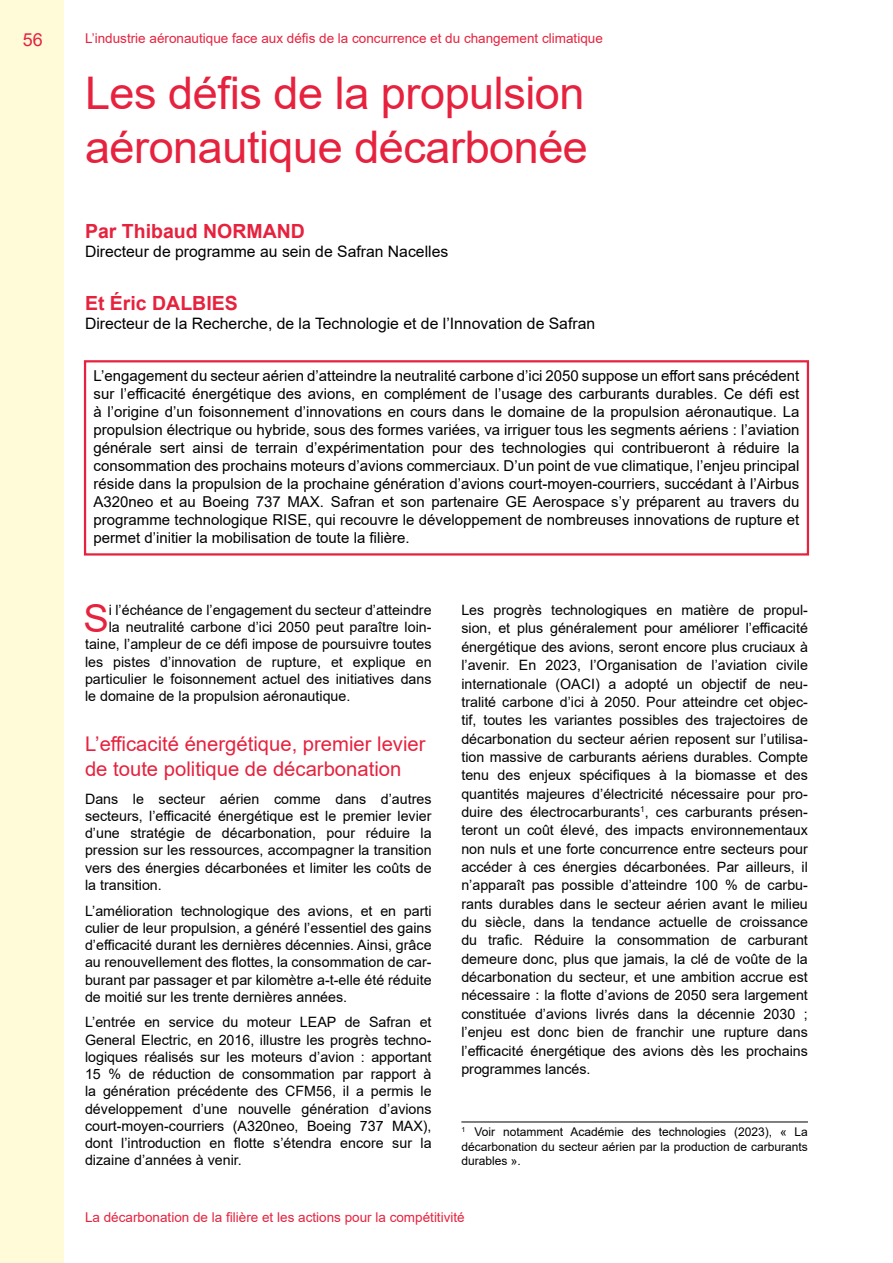
<style>
.page{position:relative;width:893px;height:1263px;background:#fff}
.page>*{position:absolute;margin:0;border:0;box-sizing:border-box;transform-origin:0 0}
.t1{font:45px/54px "Arial";letter-spacing:-.01em;color:#e6223e}
.t2{font:38.1px "Arial";color:#e6223e}
.t3{font:20.25px/24.5px "Arial";color:#e6223e}
.t4{font:700 19.5px "Arial";color:#e6223e}
.t5{font:18px "Arial";color:#e6223e}
.t6{font:15.75px "Arial";color:#000}
.t7{font:15px/18px "Arial";color:#000;text-align:justify}
.t8{font:14.25px/18.3px "Arial";color:#000;text-align:justify}
.t9{font:13.5px "Arial";color:#e6223e}
.t10{font:12px/14.4px "Arial";color:#000;text-align:justify}
</style>
<div class="page">
<div style="left:0;top:0;width:64px;height:1263px;background:#fffad8"></div>
<div style="left:84px;top:360px;width:725px;height:195px;border:2px solid #e6223e"></div>
<hr style="left:461px;top:1122px;width:347px;height:1px;background:#000">
<p class="t5" style="left:23px;top:27px;width:22px">56</p>
<p class="t9" style="left:85px;top:29px;width:519px">L’industrie aéronautique face aux défis de la concurrence et du changement climatique</p>
<p class="t1" style="left:85px;top:66px;width:504px">Les défis de la propulsion aéronautique décarbonée</p>
<p class="t4" style="left:85px;top:217px;width:221px">Par Thibaud NORMAND</p>
<p class="t6" style="left:85px;top:240px;width:365px">Directeur de programme au sein de Safran Nacelles</p>
<p class="t4" style="left:85px;top:289px;width:154px">Et Éric DALBIES</p>
<p class="t6" style="left:85px;top:312px;width:512px">Directeur de la Recherche, de la Technologie et de l’Innovation de Safran</p>
<p class="t7" style="left:94px;top:366px;width:707px">L’engagement du secteur aérien d’atteindre la neutralité carbone d’ici 2050 suppose un effort sans précédent sur l’efficacité énergétique des avions, en complément de l’usage des carburants durables. Ce défi est à l’origine d’un foisonnement d’innovations en cours dans le domaine de la propulsion aéronautique. La propulsion électrique ou hybride, sous des formes variées, va irriguer tous les segments aériens : l’aviation générale sert ainsi de terrain d’expérimentation pour des technologies qui contribueront à réduire la consommation des prochains moteurs d’avions commerciaux. D’un point de vue climatique, l’enjeu principal réside dans la propulsion de la prochaine génération d’avions court-moyen-courriers, succédant à l’Airbus A320neo et au Boeing 737 MAX. Safran et son partenaire GE Aerospace s’y préparent au travers du programme technologique RISE, qui recouvre le développement de nombreuses innovations de rupture et permet d’initier la mobilisation de toute la filière.</p>
<p class="t2" style="left:83px;top:592px;width:27px">S</p>
<p class="t8" style="left:109px;top:601px;width:324px">i l’échéance de l’engagement du secteur d’atteindre</p>
<p class="t8" style="left:109px;top:618px;width:324px">la neutralité carbone d’ici 2050 peut paraître loin-</p>
<p class="t8" style="left:85px;top:635px;width:348px">taine, l’ampleur de ce défi impose de poursuivre toutes</p>
<p class="t8" style="left:85px;top:652px;width:348px">les pistes d’innovation de rupture, et explique en</p>
<p class="t8" style="left:85px;top:669px;width:348px">particulier le foisonnement actuel des initiatives dans</p>
<p class="t8" style="left:85px;top:687px;width:267px">le domaine de la propulsion aéronautique.</p>
<p class="t3" style="left:85px;top:732px;width:342px">L’efficacité énergétique, premier levier de toute politique de décarbonation</p>
<p class="t8" style="left:85px;top:790px;width:348px;line-height:17.2px">Dans le secteur aérien comme dans d’autres secteurs, l’efficacité énergétique est le premier levier d’une stratégie de décarbonation, pour réduire la pression sur les ressources, accompagner la transition vers des énergies décarbonées et limiter les coûts de la transition.</p>
<p class="t8" style="left:85px;top:902px;width:348px;line-height:17.2px">L’amélioration technologique des avions, et en parti culier de leur propulsion, a généré l’essentiel des gains d’efficacité durant les dernières décennies. Ainsi, grâce au renouvellement des flottes, la consommation de car&shy;burant par passager et par kilomètre a-t-elle été réduite de moitié sur les trente dernières années.</p>
<p class="t8" style="left:85px;top:1014px;width:348px;line-height:17.2px">L’entrée en service du moteur LEAP de Safran et General Electric, en 2016, illustre les progrès techno&shy;logiques réalisés sur les moteurs d’avion : apportant 15 % de réduction de consommation par rapport à la génération précédente des CFM56, il a permis le développement d’une nouvelle génération d’avions court-moyen-courriers (A320neo, Boeing 737 MAX), dont l’introduction en flotte s’étendra encore sur la dizaine d’années à venir.</p>
<p class="t8" style="left:461px;top:601px;width:348px">Les progrès technologiques en matière de propul&shy;sion, et plus généralement pour améliorer l’efficacité énergétique des avions, seront encore plus cruciaux à l’avenir. En 2023, l’Organisation de l’aviation civile internationale (OACI) a adopté un objectif de neu&shy;tralité carbone d’ici à 2050. Pour atteindre cet objec&shy;tif, toutes les variantes possibles des trajectoires de décarbonation du secteur aérien reposent sur l’utilisa&shy;tion massive de carburants aériens durables. Compte tenu des enjeux spécifiques à la biomasse et des quantités majeures d’électricité nécessaire pour pro&shy;duire des électrocarburants<sup>1</sup>, ces carburants présen&shy;teront un coût élevé, des impacts environnementaux non nuls et une forte concurrence entre secteurs pour accéder à ces énergies décarbonées. Par ailleurs, il n’apparaît pas possible d’atteindre 100 % de carbu&shy;rants durables dans le secteur aérien avant le milieu du siècle, dans la tendance actuelle de croissance du trafic. Réduire la consommation de carburant demeure donc, plus que jamais, la clé de voûte de la décarbonation du secteur, et une ambition accrue est nécessaire : la flotte d’avions de 2050 sera largement constituée d’avions livrés dans la décennie 2030 ; l’enjeu est donc bien de franchir une rupture dans l’efficacité énergétique des avions dès les prochains programmes lancés.</p>
<p class="t10" style="left:461px;top:1125px;width:348px"><sup>1</sup> Voir notamment Académie des technologies (2023), « La décarbonation du secteur aérien par la production de carburants durables ».</p>
<p class="t9" style="left:85px;top:1208px;width:381px">La décarbonation de la filière et les actions pour la compétitivité</p>
</div>
